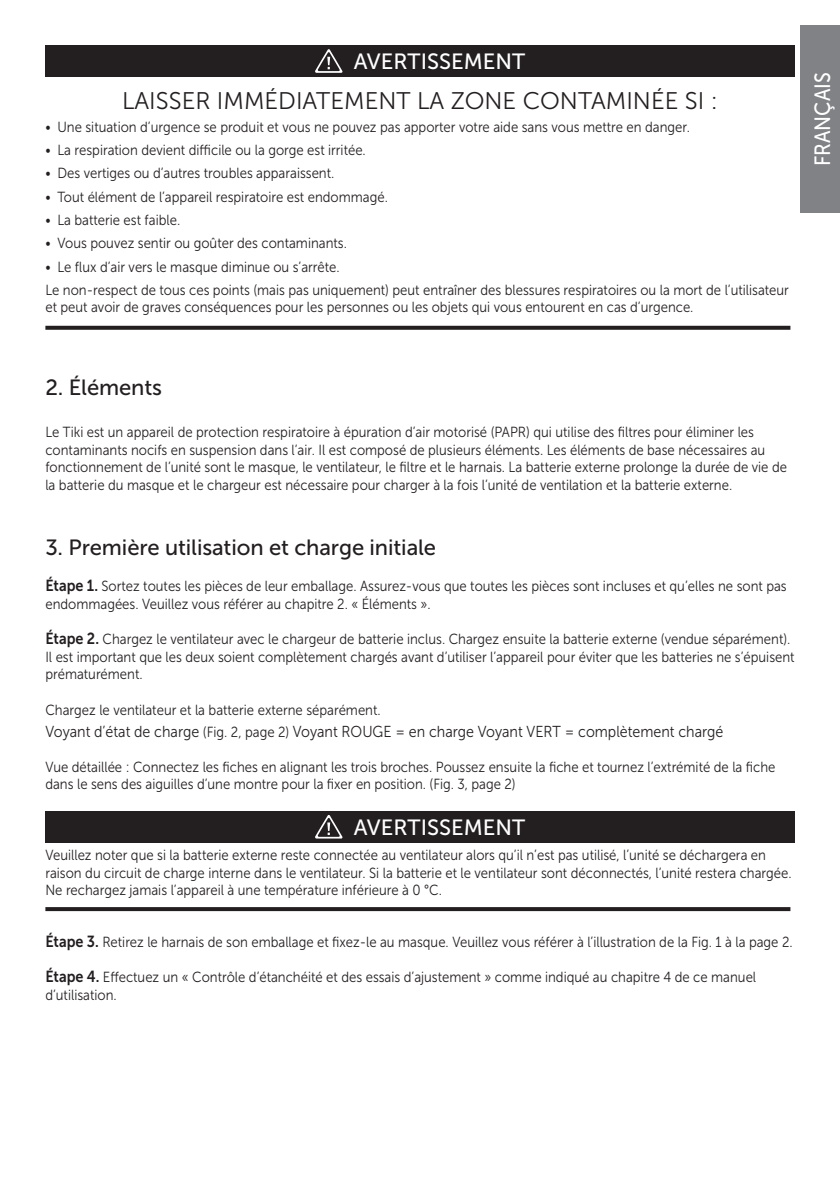
<style>
.page{position:relative;width:840px;height:1191px;background:#fff}
.page>*{position:absolute;margin:0;border:0;box-sizing:border-box;transform-origin:0 0}
.WARNING_HEADLINE_12P{font:24px "Museo Sans 300";color:#231f20}
.HEADER_12P{font:22px "Museo Sans 500";letter-spacing:-.005em;color:#231f20}
.t1{font:22px "Museo Sans 500";color:#fff}
.t2{font:22px "Museo Sans 500";color:#fff;scale:.9 1}
.BODY_continuing{font:15.8px "Museo Sans 300";color:#231f20;scale:.9 1}
.BODY_continuing-2{font:14.6px/17.6px "Museo Sans 300";color:#231f20;scale:.9 1}
.BODY_continuing_FAT{font:14.6px/17.6px "Museo Sans 300";color:#231f20;scale:.9 1}
.s1{font-family:"Museo Sans 700";font-size:16px}
.s2{font-size:14.6px}
</style>
<div class="page">
<div style="left:800px;top:26px;width:39px;height:187px;background:#808285"></div>
<div style="left:45px;top:45px;width:749px;height:32px;background:#231f20"></div>
<svg style="left:315px;top:49px;width:27px;height:24px"></svg>
<svg style="left:45px;top:326px;width:745px;height:4px;background:#2f2b2c"></svg>
<div style="left:45px;top:811px;width:749px;height:31px;background:#231f20"></div>
<svg style="left:315px;top:815px;width:27px;height:23px"></svg>
<svg style="left:45px;top:907px;width:745px;height:4px;background:#282425"></svg>
<p class="t1" style="left:353px;top:49px;width:173px">AVERTISSEMENT</p>
<p class="WARNING_HEADLINE_12P" style="left:122px;top:87px;width:597px">LAISSER IMMÉDIATEMENT LA ZONE CONTAMINÉE SI :</p>
<p class="BODY_continuing-2" style="left:45px;top:118px;width:717px">• Une situation d’urgence se produit et vous ne pouvez pas apporter votre aide sans vous mettre en danger.</p>
<p class="BODY_continuing-2" style="left:45px;top:141px;width:357px">• La respiration devient difficile ou la gorge est irritée.</p>
<p class="BODY_continuing-2" style="left:45px;top:165px;width:322px">• Des vertiges ou d’autres troubles apparaissent.</p>
<p class="BODY_continuing-2" style="left:45px;top:188px;width:382px">• Tout élément de l’appareil respiratoire est endommagé.</p>
<p class="BODY_continuing-2" style="left:45px;top:211px;width:151px">• La batterie est faible.</p>
<p class="BODY_continuing-2" style="left:45px;top:234px;width:336px">• Vous pouvez sentir ou goûter des contaminants.</p>
<p class="BODY_continuing-2" style="left:45px;top:258px;width:328px">• Le flux d’air vers le masque diminue ou s’arrête.</p>
<p class="BODY_continuing-2" style="left:45px;top:281px;width:827px">Le non-respect de tous ces points (mais pas uniquement) peut entraîner des blessures respiratoires ou la mort de l’utilisateur et peut avoir de graves conséquences pour les personnes ou les objets qui vous entourent en cas d’urgence.</p>
<h2 class="t2" style="left:810px;top:166px;width:106px;rotate:-90deg">FRANÇAIS</h2>
<p class="HEADER_12P" style="left:45px;top:376px;width:118px">2. Éléments</p>
<p class="BODY_continuing-2" style="left:45px;top:423px;width:825px">Le Tiki est un appareil de protection respiratoire à épuration d’air motorisé (PAPR) qui utilise des filtres pour éliminer les contaminants nocifs en suspension dans l’air. Il est composé de plusieurs éléments. Les éléments de base nécessaires au fonctionnement de l’unité sont le masque, le ventilateur, le filtre et le harnais. La batterie externe prolonge la durée de vie de la batterie du masque et le chargeur est nécessaire pour charger à la fois l’unité de ventilation et la batterie externe.</p>
<p class="HEADER_12P" style="left:45px;top:536px;width:392px">3. Première utilisation et charge initiale</p>
<p class="BODY_continuing-2" style="left:45px;top:577px;width:824px"><span class="s1">Étape 1.</span> Sortez toutes les pièces de leur emballage. Assurez-vous que toutes les pièces sont incluses et qu’elles ne sont pas endommagées. Veuillez vous référer au chapitre 2. « Éléments ».</p>
<p class="BODY_continuing_FAT" style="left:45px;top:630px;width:833px"><span class="s1">Étape 2.</span> Chargez le ventilateur avec le chargeur de batterie inclus. Chargez ensuite la batterie externe (vendue séparément).<br>Il est important que les deux soient complètement chargés avant d’utiliser l’appareil pour éviter que les batteries ne s’épuisent prématurément.</p>
<p class="BODY_continuing-2" style="left:45px;top:701px;width:374px">Chargez le ventilateur et la batterie externe séparément.</p>
<p class="BODY_continuing" style="left:45px;top:722px;width:754px">Voyant d’état de charge <span class="s2">(Fig. 2, page 2)</span> Voyant ROUGE = en charge Voyant VERT = complètement chargé</p>
<p class="BODY_continuing-2" style="left:45px;top:758px;width:812px">Vue détaillée : Connectez les fiches en alignant les trois broches. Poussez ensuite la fiche et tournez l’extrémité de la fiche dans le sens des aiguilles d’une montre pour la fixer en position. (Fig. 3, page 2)</p>
<p class="t1" style="left:353px;top:815px;width:173px">AVERTISSEMENT</p>
<p class="BODY_continuing-2" style="left:45px;top:846px;width:830px">Veuillez noter que si la batterie externe reste connectée au ventilateur alors qu’il n’est pas utilisé, l’unité se déchargera en raison du circuit de charge interne dans le ventilateur. Si la batterie et le ventilateur sont déconnectés, l’unité restera chargée.<br>Ne rechargez jamais l’appareil à une température inférieure à 0 °C.</p>
<p class="BODY_continuing_FAT" style="left:45px;top:933px;width:831px"><span class="s1">Étape 3.</span> Retirez le harnais de son emballage et fixez-le au masque. Veuillez vous référer à l’illustration de la Fig. 1 à la page 2.</p>
<p class="BODY_continuing_FAT" style="left:45px;top:968px;width:790px"><span class="s1">Étape 4.</span> Effectuez un « Contrôle d’étanchéité et des essais d’ajustement » comme indiqué au chapitre 4 de ce manuel d’utilisation.</p>
</div>
